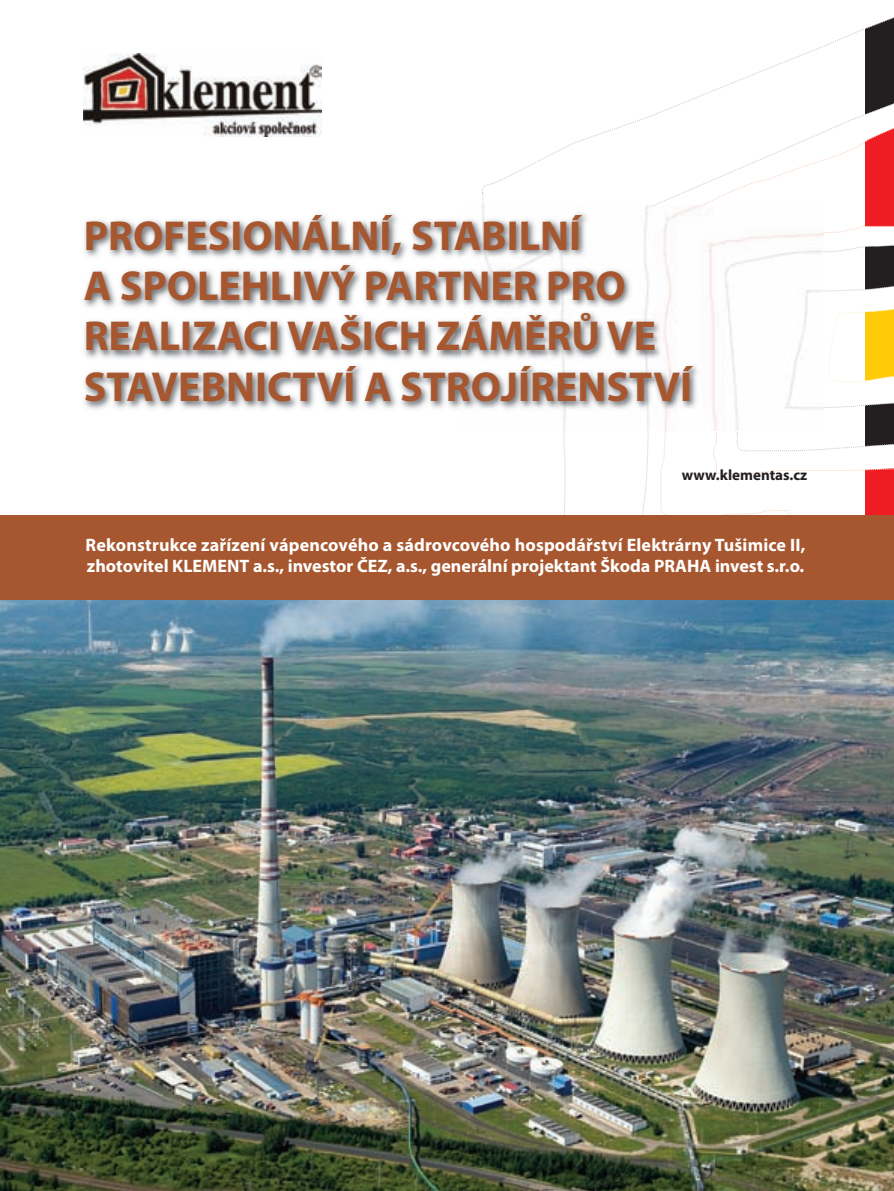
<style>
.page{position:relative;width:894px;height:1191px;background:#fff}
.page>*{position:absolute;margin:0;border:0;box-sizing:border-box;transform-origin:0 0}
.t1{font:42px/50.4px "Myriad Pro Bold+EHUGCK";color:#a7572f}
.t2{font:18px/21.6px "Myriad Pro Bold+EHUGCK";color:#fff}
.t3{font:15px "Myriad Pro Bold+EHUGCK";color:#231f20}
</style>
<div class="page">
<svg style="left:482px;top:17px;width:411px;height:498px"></svg>
<img style="left:84px;top:53px;width:237px;height:83px">
<img style="left:0;top:599px;width:893px;height:592px">
<div style="left:0;top:515px;width:893px;height:84px;background:#a7572f"></div>
<img style="left:83px;top:205px;width:740px;height:225px">
<h1 class="t1" style="left:84px;top:214px;width:609px">PROFESIONÁLNÍ, STABILNÍ<br>A SPOLEHLIVÝ PARTNER PRO<br>REALIZACI VAŠICH ZÁMĚRŮ VE<br>STAVEBNICTVÍ A STROJÍRENSTVÍ</h1>
<p class="t3" style="left:681px;top:469px;width:127px">www.klementas.cz</p>
<p class="t2" style="left:86px;top:535px;width:721px">Rekonstrukce zařízení vápencového a sádrovcového hospodářství Elektrárny Tušimice II, zhotovitel KLEMENT a.s., investor ČEZ, a.s., generální projektant Škoda PRAHA invest s.r.o.</p>
</div>
